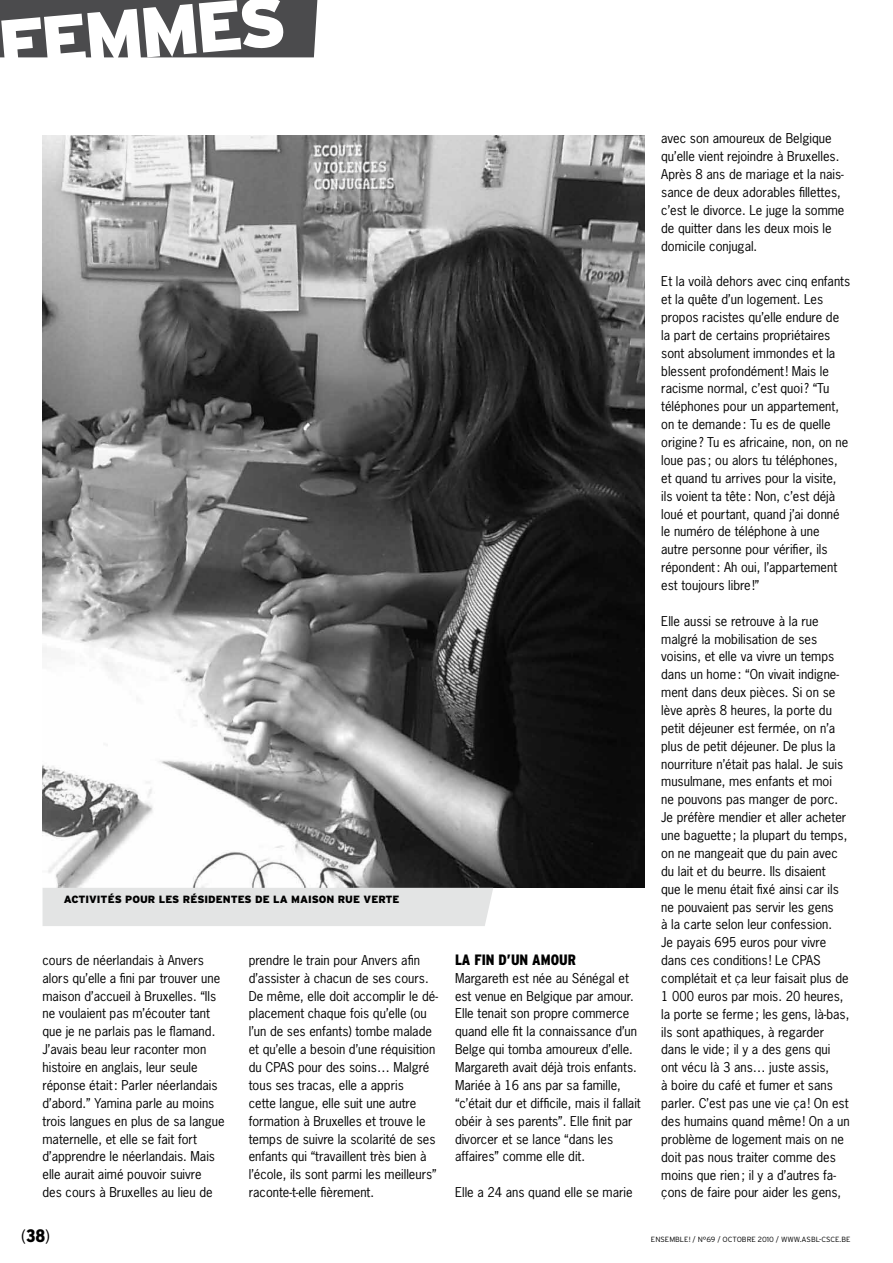
<style>
.page{position:relative;width:893px;height:1263px;background:#fff}
.page>*{position:absolute;margin:0;border:0;box-sizing:border-box;transform-origin:0 0}
.t1{font:900 70.5px "Interstate";color:#fff}
.t2{font:300 condensed 18px "Interstate";color:#000}
.t3{font:900 condensed 15px "Interstate";color:#000}
.t4{font:12.75px/17.9px "News Gothic Std";color:#000}
.t5{font:900 10.5px "Interstate";color:#000}
.t6{font:300 7.5px "Interstate";color:#000}
.s1{font-weight:900}
</style>
<div class="page">
<div style="left:0;top:0;width:317px;height:57px;background:#4b4b4d"></div>
<img style="left:43px;top:136px;width:601px;height:752px">
<div style="left:43px;top:888px;width:450px;height:38px;background:#e3e4e4"></div>
<h1 class="t1" style="left:-5px;top:5px;width:290px;rotate:-5deg">F EMMES</h1>
<p class="t5" style="left:64px;top:893px;width:337px">ACTIVITÉSPOUR LES RÉSIDENTES DE LA MAISON RUE VERTE</p>
<p class="t4" style="left:43px;top:951px;width:184px">cours de néerlandais à Anvers alors qu’elle a fini par trouver une maison d’accueil à Bruxelles. “Ils ne voulaient pas m’écouter tant que je ne parlais pas le flamand.<br>J’avais beau leur raconter mon histoire en anglais, leur seule réponse était: Parler néerlandais d’abord.” Yamina parle au moins trois langues en plus de sa langue maternelle, et elle se fait fort d’apprendre le néerlandais. Mais elle aurait aimé pouvoir suivre<br>des cours à Bruxelles au lieu de</p>
<p class="t4" style="left:249px;top:951px;width:191px">prendre le train pour Anvers afin d’assister à chacun de ses cours.<br>De même, elle doit accomplir le dé&shy;placement chaque fois qu’elle (ou l’un de ses enfants) tombe malade et qu’elle a besoin d’une réquisition du CPAS pour des soins… Malgré tous ses tracas, elle a appris<br>cette langue, elle suit une autre formation à Bruxelles et trouve le temps de suivre la scolarité de ses enfants qui “travaillent très bien à l’école, ils sont parmi les meilleurs” raconte-t-elle fièrement.</p>
<p class="t3" style="left:455px;top:951px;width:123px">LA FIN D’UN AMOUR</p>
<p class="t4" style="left:455px;top:969px;width:187px">Margareth est née au Sénégal et est venue en Belgique par amour.<br>Elle tenait son propre commerce quand elle fit la connaissance d’un<br>Belge qui tomba amoureux d’elle.<br>Margareth avait déjà trois enfants.<br>Mariée à 16 ans par sa famille, “c’était dur et difficile, mais il fallait obéir à ses parents”. Elle finit par divorcer et se lance “dans les affaires” comme elle dit.</p>
<p class="t4" style="left:455px;top:1183px;width:179px">Elle a 24 ans quand elle se marie</p>
<p class="t4" style="left:661px;top:130px;width:185px">avec son amoureux de Belgique qu’elle vient rejoindre à Bruxelles.<br>Après 8 ans de mariage et la nais&shy;sance de deux adorables fillettes, c’est le divorce. Le juge la somme de quitter dans les deux mois le domicile conjugal.</p>
<p class="t4" style="left:661px;top:272px;width:191px">Et la voilà dehors avec cinq enfants et la quête d’un logement. Les propos racistes qu’elle endure de la part de certains propriétaires sont absolument immondes et la blessent profondément! Mais le racisme normal, c’est quoi? “Tu téléphones pour un appartement, on te demande: Tu es de quelle origine? Tu es africaine, non, on ne loue pas ; ou alors tu téléphones, et quand tu arrives pour la visite, ils voient ta tête: Non, c’est déjà loué et pourtant, quand j’ai donné le numéro de téléphone à une<br>autre personne pour vérifier, ils répondent: Ah oui, l’appartement est toujours libre!”</p>
<p class="t4" style="left:661px;top:612px;width:190px">Elle aussi se retrouve à la rue malgré la mobilisation de ses voisins, et elle va vivre un temps dans un home: “On vivait indigne&shy;ment dans deux pièces. Si on se lève après 8 heures, la porte du petit déjeuner est fermée, on n’a plus de petit déjeuner. De plus la nourriture n’était pas halal. Je suis musulmane, mes enfants et moi<br>ne pouvons pas manger de porc.<br>Je préfère mendier et aller acheter une baguette; la plupart du temps, on ne mangeait que du pain avec du lait et du beurre. Ils disaient<br>que le menu était fixé ainsi car ils ne pouvaient pas servir les gens<br>à la carte selon leur confession.<br>Je payais 695 euros pour vivre dans ces conditions ! Le CPAS complétait et ça leur faisait plus de<br>1 000 euros par mois. 20 heures, la porte se ferme; les gens, là-bas, ils sont apathiques, à regarder dans le vide; il y a des gens qui ont vécu là 3 ans… juste assis,<br>à boire du café et fumer et sans parler. C’est pas une vie ça! On est des humains quand même! On a un problème de logement mais on ne doit pas nous traiter comme des moins que rien ; il y a d’autres fa&shy;çons de faire pour aider les gens,</p>
<h2 class="t2" style="left:21px;top:1225px;width:30px">(<span class="s1">38</span>)</h2>
<p class="t6" style="left:651px;top:1235px;width:78px">ENSEMBLE! / N°69 / OCTO</p>
<p class="t6" style="left:742px;top:1235px;width:105px">BRE 2010 / WWW.ASBL-CSCE.BE</p>
</div>
